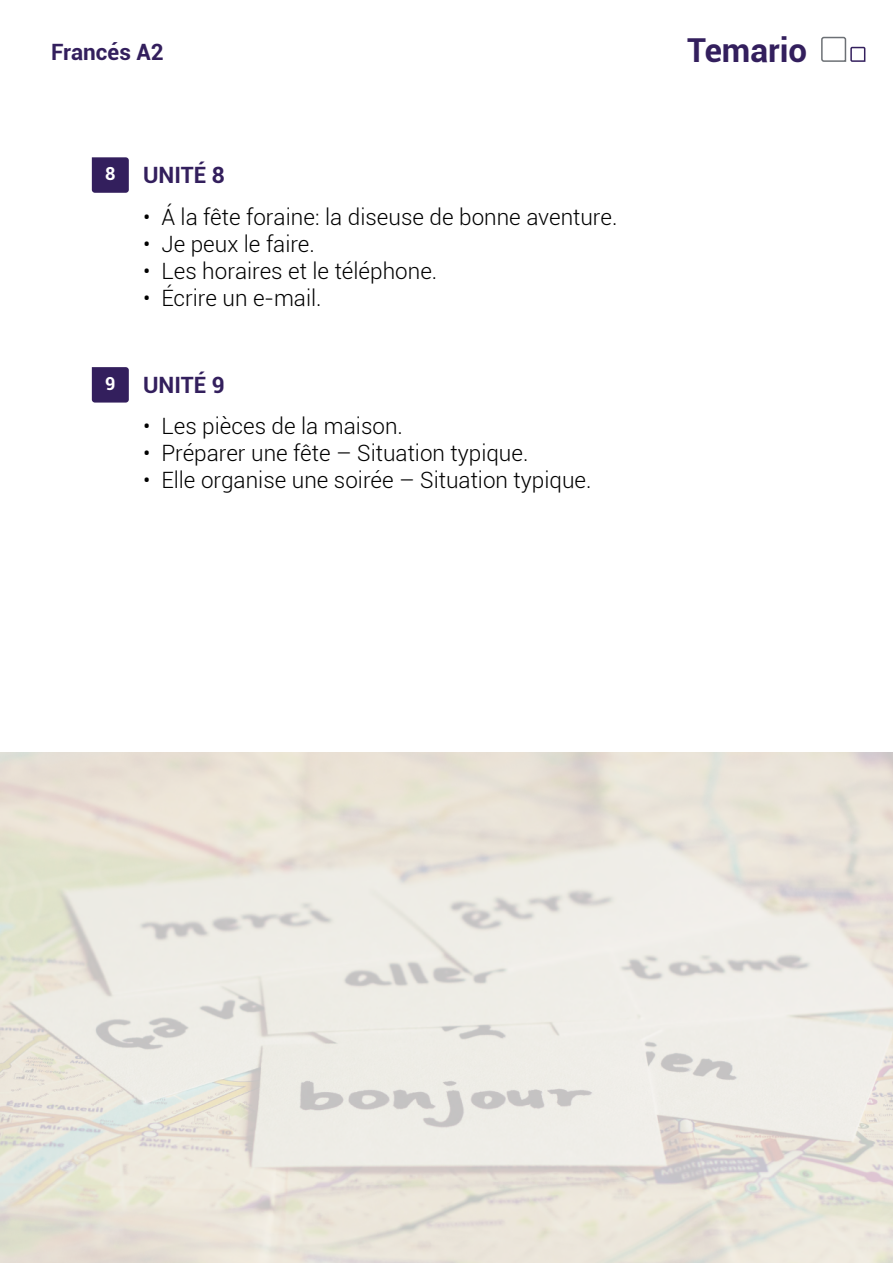
<style>
.page{position:relative;width:893px;height:1263px;background:#fff}
.page>*{position:absolute;margin:0;border:0;box-sizing:border-box;transform-origin:0 0}
.t1{font:700 33px "Roboto";color:#331f5d}
.t2{font:300 22.5px "Roboto";color:#000}
.t3{font:700 22.5px "Roboto";color:#331f5d}
.t4{font:700 18px "Roboto";color:#fff}
</style>
<div class="page">
<svg style="left:821px;top:36px;width:45px;height:26px"></svg>
<svg style="left:92px;top:157px;width:37px;height:36px"></svg>
<svg style="left:92px;top:367px;width:37px;height:36px"></svg>
<img style="left:0;top:753px;width:893px;height:510px">
<p class="t3" style="left:51px;top:36px;width:114px">Francés A2</p>
<p class="t1" style="left:687px;top:27px;width:122px">Temario</p>
<p class="t4" style="left:105px;top:161px;width:12px">8</p>
<p class="t4" style="left:105px;top:371px;width:12px">9</p>
<p class="t3" style="left:143px;top:159px;width:83px">UNITÉ 8</p>
<p class="t2" style="left:143px;top:201px;width:476px">• Á la fête foraine: la diseuse de bonne aventure.</p>
<p class="t2" style="left:143px;top:228px;width:173px">• Je peux le faire.</p>
<p class="t2" style="left:143px;top:255px;width:296px">• Les horaires et le téléphone.</p>
<p class="t2" style="left:143px;top:282px;width:180px">• Écrire un e-mail.</p>
<p class="t3" style="left:143px;top:369px;width:83px">UNITÉ 9</p>
<p class="t2" style="left:143px;top:411px;width:261px">• Les pièces de la maison.</p>
<p class="t2" style="left:143px;top:438px;width:387px">• Préparer une fête – Situation typique.</p>
<p class="t2" style="left:143px;top:465px;width:450px">• Elle organise une soirée – Situation typique.</p>
</div>
